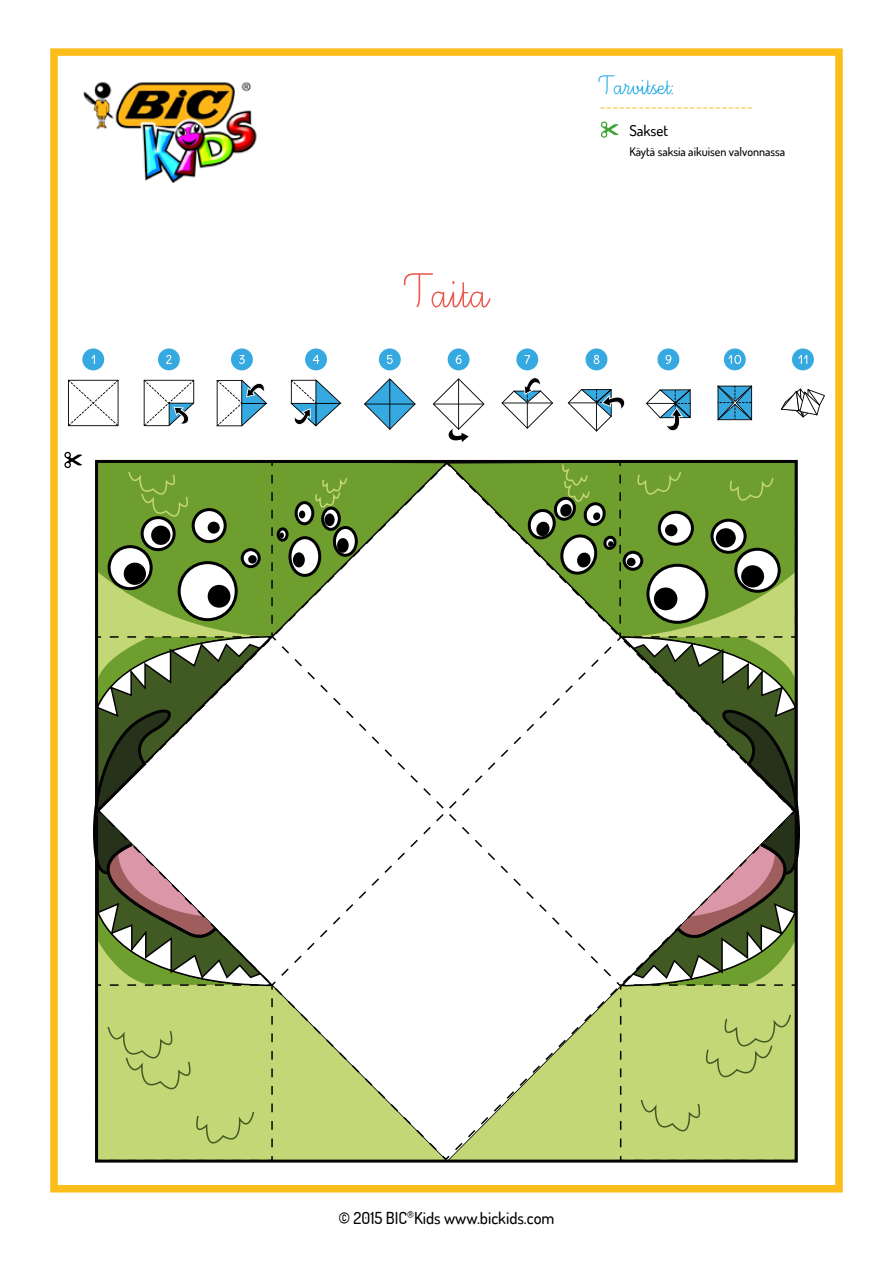
<style>
.page{position:relative;width:893px;height:1263px;background:#fff}
.page>*{position:absolute;margin:0;border:0;box-sizing:border-box;transform-origin:0 0}
.t1{font:60px "Ecriture A Romain Orne";color:#eb5850}
.t2{font:33px "Ecriture A Romain Orne";color:#009fe3}
.t3{font:18px "Minion Pro";color:#fcbd1b}
.t4{font:500 16.5px "Dosis";color:#000}
.t5{font:500 15px "Dosis";color:#000}
.t6{font:500 12px "Dosis";color:#000}
</style>
<div class="page">
<div style="left:50px;top:48px;width:793px;height:1144px;border:8px solid #fcbd1b"></div>
<img style="left:83px;top:82px;width:174px;height:101px">
<svg style="left:600px;top:121px;width:19px;height:17px"></svg>
<svg style="left:314px;top:459px;width:34px;height:8px"></svg>
<svg style="left:441px;top:1154px;width:10px;height:4px"></svg>
<svg style="left:284px;top:996px;width:154px;height:156px"></svg>
<svg style="left:284px;top:467px;width:159px;height:159px"></svg>
<svg style="left:442px;top:464px;width:10px;height:4px"></svg>
<svg style="left:454px;top:471px;width:73px;height:74px"></svg>
<svg style="left:450px;top:1078px;width:77px;height:77px"></svg>
<svg style="left:284px;top:647px;width:243px;height:327px"></svg>
<svg style="left:527px;top:464px;width:273px;height:694px"></svg>
<svg style="left:64px;top:452px;width:220px;height:710px"></svg>
<svg style="left:68px;top:380px;width:51px;height:46px"></svg>
<svg style="left:144px;top:380px;width:50px;height:46px"></svg>
<svg style="left:217px;top:380px;width:50px;height:46px"></svg>
<svg style="left:291px;top:379px;width:50px;height:47px"></svg>
<svg style="left:364px;top:378px;width:51px;height:52px"></svg>
<hr style="left:364px;top:404px;width:51px;height:1px;background:#000">
<hr style="left:389px;top:379px;width:1px;height:51px;background:#000">
<svg style="left:433px;top:378px;width:51px;height:64px"></svg>
<svg style="left:502px;top:377px;width:51px;height:52px"></svg>
<svg style="left:568px;top:389px;width:57px;height:42px"></svg>
<svg style="left:646px;top:389px;width:45px;height:42px"></svg>
<svg style="left:717px;top:386px;width:35px;height:34px"></svg>
<svg style="left:781px;top:389px;width:44px;height:28px"></svg>
<div style="left:82px;top:348px;width:22px;height:22px;background:#36a9e1;border-radius:50%"></div>
<svg style="left:92px;top:355px;width:3px;height:9px"></svg>
<div style="left:158px;top:348px;width:22px;height:22px;background:#36a9e1;border-radius:50%"></div>
<svg style="left:166px;top:355px;width:6px;height:9px"></svg>
<div style="left:231px;top:348px;width:22px;height:22px;background:#36a9e1;border-radius:50%"></div>
<svg style="left:239px;top:355px;width:6px;height:9px"></svg>
<div style="left:305px;top:348px;width:22px;height:22px;background:#36a9e1;border-radius:50%"></div>
<svg style="left:313px;top:355px;width:6px;height:9px"></svg>
<div style="left:379px;top:348px;width:22px;height:22px;background:#36a9e1;border-radius:50%"></div>
<svg style="left:387px;top:355px;width:6px;height:9px"></svg>
<div style="left:448px;top:348px;width:22px;height:22px;background:#36a9e1;border-radius:50%"></div>
<svg style="left:456px;top:355px;width:6px;height:9px"></svg>
<div style="left:516px;top:348px;width:22px;height:22px;background:#36a9e1;border-radius:50%"></div>
<svg style="left:524px;top:355px;width:6px;height:9px"></svg>
<div style="left:586px;top:348px;width:21px;height:22px;background:#36a9e1;border-radius:50%"></div>
<svg style="left:594px;top:355px;width:5px;height:9px"></svg>
<div style="left:657px;top:348px;width:22px;height:22px;background:#36a9e1;border-radius:50%"></div>
<svg style="left:665px;top:355px;width:6px;height:9px"></svg>
<div style="left:724px;top:348px;width:22px;height:22px;background:#36a9e1;border-radius:50%"></div>
<svg style="left:728px;top:355px;width:13px;height:9px"></svg>
<div style="left:792px;top:348px;width:22px;height:22px;background:#36a9e1;border-radius:50%"></div>
<svg style="left:798px;top:355px;width:9px;height:9px"></svg>
<h1 class="t1" style="left:405px;top:262px;width:84px">Taita</h1>
<h2 class="t2" style="left:600px;top:69px;width:77px">Tarvitset:</h2>
<h3 class="t3" style="left:600px;top:94px;width:155px">------------------------</h3>
<p class="t5" style="left:629px;top:121px;width:40px">Sakset</p>
<p class="t6" style="left:629px;top:144px;width:157px">Käytä saksia aikuisen valvonnassa</p>
<h3 class="t4" style="left:338px;top:1207px;width:218px">© 2015 BIC<sup>®</sup>Kids www.bickids.com</h3>
</div>
